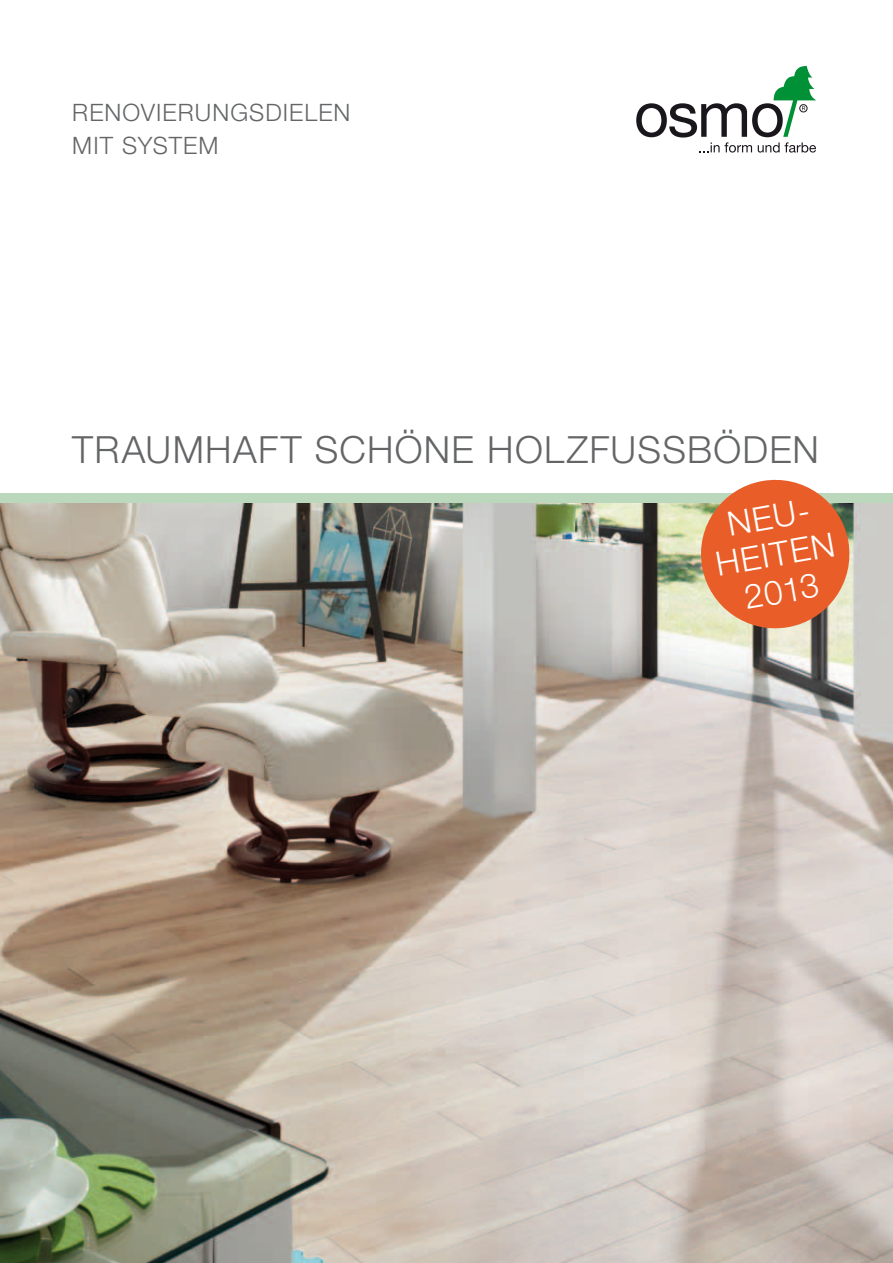
<style>
.page{position:relative;width:893px;height:1263px;background:#fff}
.page>*{position:absolute;margin:0;border:0;box-sizing:border-box;transform-origin:0 0}
.t1{font:300 37.5px "Helvetica Neue";letter-spacing:.035em;color:#646567}
.t2{font:300 33.6px/37.3px "Helvetica Neue";color:#fff;text-align:center}
.t3{font:300 24px/33px "Helvetica Neue";letter-spacing:.045em;color:#646567}
</style>
<div class="page">
<img style="left:0;top:503px;width:893px;height:760px">
<div style="left:0;top:493px;width:893px;height:10px;background:#bbd7bc"></div>
<svg style="left:636px;top:66px;width:180px;height:87px"></svg>
<svg style="left:695px;top:479px;width:160px;height:155px;background:#e18255"></svg>
<p class="t3" style="left:72px;top:95px;width:280px">RENOVIERUNGSDIELEN<br>MIT SYSTEM</p>
<p class="t1" style="left:72px;top:427px;width:748px">TRAUMHAFT SCHÖNE HOLZFUSSBÖDEN</p>
<p class="t2" style="left:706px;top:509px;width:122px;rotate:-10deg">NEU-<br>HEIT EN<br>2013</p>
</div>
